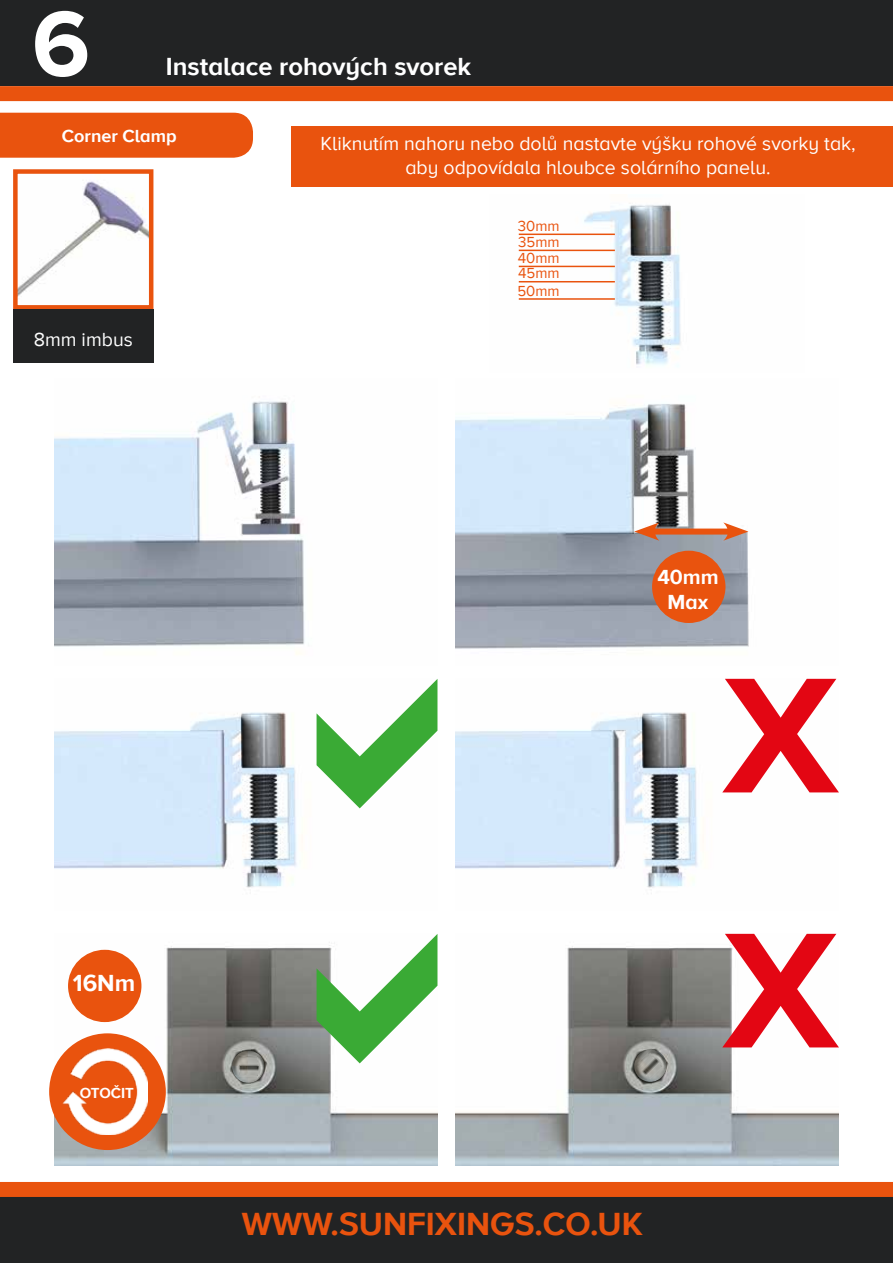
<style>
.page{position:relative;width:893px;height:1263px;background:#fff}
.page>*{position:absolute;margin:0;border:0;box-sizing:border-box;transform-origin:0 0}
.t1{font:700 96px "Proxima Nova A";color:#fff}
.t2{font:700 33px "Proxima Nova A";color:#e9530e}
.t3{font:700 25.5px "Proxima Nova A";color:#fff}
.t4{font:700 24px "Proxima Nova A";color:#fff}
.t5{font:700 21px/25.2px "Proxima Nova A";color:#fff;text-align:center}
.t6{font:19.5px/23.4px "Proxima Nova A";color:#fff;text-align:center}
.t7{font:700 18px "Proxima Nova A";color:#fff}
.t8{font:15px/15.8px "Proxima Nova A";color:#e9530e;text-align:justify}
.t9{font:700 15px "Proxima Nova A";color:#fff}
</style>
<div class="page">
<div style="left:0;top:0;width:893px;height:86px;background:#222324"></div>
<div style="left:0;top:1195px;width:893px;height:68px;background:#222324"></div>
<div style="left:0;top:1182px;width:893px;height:15px;background:#e9530e"></div>
<div style="left:0;top:86px;width:893px;height:15px;background:#e9530e"></div>
<img style="left:54px;top:946px;width:383px;height:219px">
<img style="left:54px;top:401px;width:251px;height:254px">
<img style="left:455px;top:404px;width:294px;height:245px">
<img style="left:518px;top:204px;width:163px;height:161px">
<img style="left:18px;top:181px;width:130px;height:115px">
<div style="left:13px;top:169px;width:140px;height:141px;border:4px solid #e9530e"></div>
<div style="left:13px;top:310px;width:140px;height:53px;background:#222324"></div>
<div style="left:291px;top:126px;width:602px;height:61px;background:#e9530e"></div>
<div style="left:0;top:113px;width:253px;height:45px;background:#e9530e"></div>
<div style="left:68px;top:950px;width:73px;height:72px;background:#e9530e;border-radius:50%"></div>
<div style="left:652px;top:551px;width:73px;height:72px;background:#e9530e;border-radius:50%"></div>
<img style="left:54px;top:712px;width:306px;height:176px">
<img style="left:455px;top:712px;width:384px;height:176px">
<img style="left:455px;top:946px;width:384px;height:219px">
<hr style="left:519px;top:234px;width:96px;height:1px;background:#e9530e">
<hr style="left:519px;top:250px;width:96px;height:1px;background:#e9530e">
<hr style="left:519px;top:266px;width:96px;height:1px;background:#e9530e">
<hr style="left:519px;top:281px;width:96px;height:1px;background:#e9530e">
<hr style="left:519px;top:298px;width:96px;height:2px;background:#e9530e">
<svg style="left:317px;top:679px;width:120px;height:129px"></svg>
<svg style="left:317px;top:934px;width:120px;height:129px"></svg>
<svg style="left:722px;top:679px;width:117px;height:113px"></svg>
<svg style="left:722px;top:934px;width:117px;height:113px"></svg>
<img style="left:232px;top:1050px;width:32px;height:33px;border-radius:16px">
<img style="left:633px;top:1049px;width:35px;height:34px">
<div style="left:649px;top:528px;width:85px;height:6px;background:#e9530e"></div>
<svg style="left:634px;top:522px;width:25px;height:19px"></svg>
<svg style="left:723px;top:522px;width:25px;height:19px"></svg>
<div style="left:49px;top:1033px;width:117px;height:117px;background:#e9530e;border-radius:50%"></div>
<img style="left:62px;top:1049px;width:86px;height:86px">
<h1 class="t1" style="left:32px;top:-11px;width:60px">6</h1>
<h3 class="t3" style="left:166px;top:52px;width:307px">Instalace rohových svorek</h3>
<p class="t7" style="left:62px;top:126px;width:116px">Corner Clamp</p>
<p class="t6" style="left:34px;top:328px;width:101px">8mm imbus</p>
<p class="t6" style="left:320px;top:133px;width:537px">Kliknutím nahoru nebo dolů nastavte výšku rohové svorky tak, aby odpovídala hloubce solárního panelu.</p>
<p class="t8" style="left:518px;top:218px;width:43px">30mm 35mm 40mm 45mm</p>
<p class="t8" style="left:517px;top:283px;width:44px">50mm</p>
<p class="t5" style="left:657px;top:565px;width:63px">40mm<br>Max</p>
<p class="t4" style="left:73px;top:969px;width:64px">16Nm</p>
<p class="t9" style="left:80px;top:1084px;width:56px">OTOČIT</p>
<h2 class="t2" style="left:242px;top:1205px;width:402px">WWW.SUNFIXINGS.CO.UK</h2>
</div>
